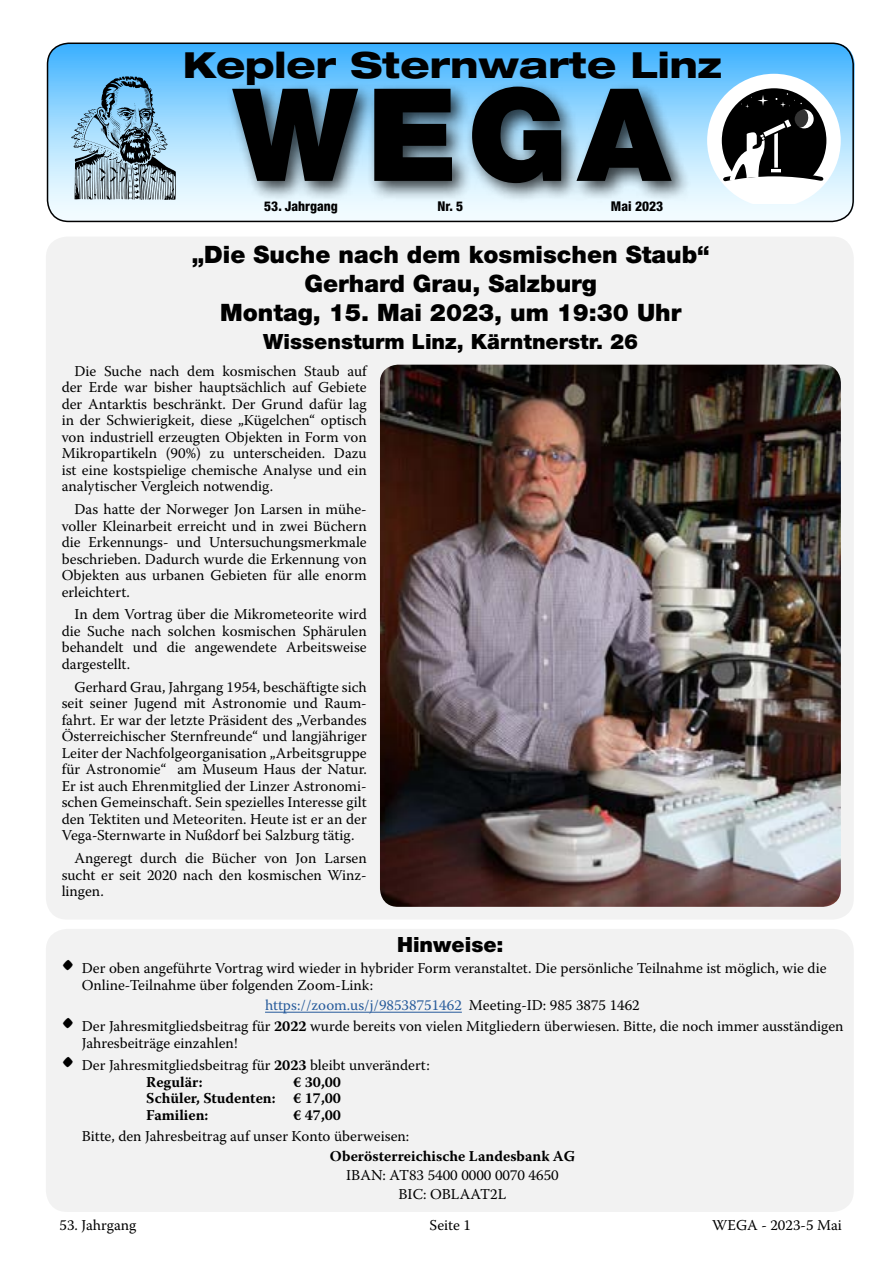
<style>
.page{position:relative;width:893px;height:1263px;background:#fff}
.page>*{position:absolute;margin:0;border:0;box-sizing:border-box;transform-origin:0 0}
.t1{font:900 129px "Helvetica Neue";color:#000}
.t2{font:800 expanded 36px "Helvetica Neue";color:#000}
.t3{font:900 24px/28.8px "Helvetica Neue";color:#000;text-align:center}
.t4{font:900 21px "Helvetica Neue";color:#000}
.t5{font:15px/16.5px "Warnock Pro";color:#000;text-align:justify}
.t6{font:700 15px/16.5px "Warnock Pro";color:#000;text-align:justify}
.t7{font:15px "Warnock Pro";color:#275b9b}
.t8{font:800 condensed 13.5px "Helvetica Neue";color:#000}
.s1{font-size:36px}
.s2{color:#000}
.s3{font-weight:700}
</style>
<div class="page">
<div style="left:46px;top:237px;width:808px;height:682px;background:#f2f2f2;border-radius:21px"></div>
<div style="left:48px;top:43px;width:807px;height:179px;background:linear-gradient(to bottom,#44b5ff,#fff);border-radius:21px"></div>
<div style="left:47px;top:43px;width:807px;height:179px;border:2px solid #000;border-radius:21px"></div>
<div style="left:225px;top:81px;width:465px;height:121px;background:#000;opacity:.75"></div>
<svg style="left:707px;top:74px;width:134px;height:130px"></svg>
<svg style="left:71px;top:76px;width:105px;height:124px;background:#7ba1b9"></svg>
<div style="left:46px;top:929px;width:808px;height:283px;background:#f2f2f2;border-radius:21px"></div>
<hr style="left:265px;top:1012px;width:197px;height:1px;background:#275b9b">
<img style="left:380px;top:365px;width:461px;height:542px">
<h2 class="t2" style="left:183px;top:42px;width:541px">Kepler Sternwarte Linz</h2>
<h1 class="t1" style="left:233px;top:58px;width:439px">WEGA</h1>
<p class="t8" style="left:264px;top:198px;width:75px">53. Jahrgang</p>
<p class="t8" style="left:438px;top:198px;width:27px">Nr. 5</p>
<p class="t8" style="left:611px;top:198px;width:54px">Mai 2023</p>
<h3 class="t3" style="left:192px;top:240px;width:519px">„Die Suche nach dem kosmischen Staub“<br>Gerhard Grau, Salzburg<br>Montag, 15. Mai 2023, um 19:30 Uhr</h3>
<h3 class="t4" style="left:263px;top:329px;width:376px">Wissensturm Linz, Kärntnerstr. 26</h3>
<p class="t5" style="left:62px;top:362px;width:307px;text-indent:13px">Die Suche nach dem kosmischen Staub auf der Erde war bisher hauptsächlich auf Gebiete der Antarktis beschränkt. Der Grund dafür lag in der Schwierigkeit, diese „Kügelchen“ optisch von industriell erzeugten Objekten in Form von Mikropartikeln (90%) zu unterscheiden. Dazu ist eine kostspielige chemische Analyse und ein analytischer Vergleich notwendig.</p>
<p class="t5" style="left:62px;top:501px;width:307px;text-indent:13px">Das hatte der Norweger Jon Larsen in mühe&shy;voller Kleinarbeit erreicht und in zwei Büchern die Erkennungs- und Untersuchungsmerkmale beschrieben. Dadurch wurde die Erkennung von Objekten aus urbanen Gebieten für alle enorm erleichtert.</p>
<p class="t5" style="left:62px;top:606px;width:307px;text-indent:13px">In dem Vortrag über die Mikrometeorite wird die Suche nach solchen kosmischen Sphärulen behandelt und die angewendete Arbeitsweise dargestellt.</p>
<p class="t5" style="left:62px;top:678px;width:307px;text-indent:13px">Gerhard Grau, Jahrgang 1954, beschäftigte sich seit seiner Jugend mit Astronomie und Raum&shy;fahrt. Er war der letzte Präsident des „Verbandes Österreichischer Sternfreunde“ und langjähriger Leiter der Nachfolgeorganisation „Arbeitsgruppe für Astronomie“ am Museum Haus der Natur.<br>Er ist auch Ehrenmitglied der Linzer Astronomi&shy;schen Gemeinschaft. Sein spezielles Interesse gilt den Tektiten und Meteoriten. Heute ist er an der Vega-Sternwarte in Nußdorf bei Salzburg tätig.</p>
<p class="t5" style="left:62px;top:850px;width:307px;text-indent:13px">Angeregt durch die Bücher von Jon Larsen sucht er seit 2020 nach den kosmischen Winz&shy;lingen.</p>
<h3 class="t4" style="left:397px;top:932px;width:108px">Hinweise:</h3>
<p class="t5" style="left:82px;top:960px;width:746px;text-indent:-21px"><span class="s1">•</span> Der oben angeführte Vortrag wird wieder in hybrider Form veranstaltet. Die persönliche Teilnahme ist möglich, wie die<br>Online-Teilnahme über folgenden Zoom-Link:</p>
<p class="t7" style="left:265px;top:996px;width:376px">https://zoom.us/j/98538751462 <span class="s2">Meeting-ID: 985 3875 1462</span></p>
<p class="t5" style="left:82px;top:1018px;width:763px;text-indent:-21px"><span class="s1">•</span> Der Jahresmitgliedsbeitrag für <span class="s3">2022</span> wurde bereits von vielen Mitgliedern überwiesen. Bitte, die noch immer ausständigen<br>Jahresbeiträge einzahlen!</p>
<p class="t5" style="left:146px;top:1057px;width:285px;text-indent:-85px"><span class="s1">•</span> Der Jahresmitgliedsbeitrag für <span class="s3">2023</span> bleibt unverändert:<br><span class="s3">Regulär:</span></p>
<p class="t6" style="left:146px;top:1073px;width:196px;text-indent:147px">€ 30,00<br>Schüler, Studenten: € 17,00<br>Familien:</p>
<p class="t6" style="left:293px;top:1106px;width:49px">€ 47,00</p>
<p class="t5" style="left:82px;top:1127px;width:329px">Bitte, den Jahresbeitrag auf unser Konto überweisen:</p>
<p class="t6" style="left:330px;top:1148px;width:247px">Oberösterreichische Landesbank AG</p>
<p class="t5" style="left:346px;top:1165px;width:214px;line-height:18.6px;text-align:center">IBAN: AT83 5400 0000 0070 4650<br>BIC: OBLAAT2L</p>
<p class="t5" style="left:60px;top:1216px;width:78px">53. Jahrgang</p>
<p class="t5" style="left:430px;top:1216px;width:43px">Seite 1</p>
<p class="t5" style="left:712px;top:1216px;width:131px">WEGA - 2023-5 Mai</p>
</div>
